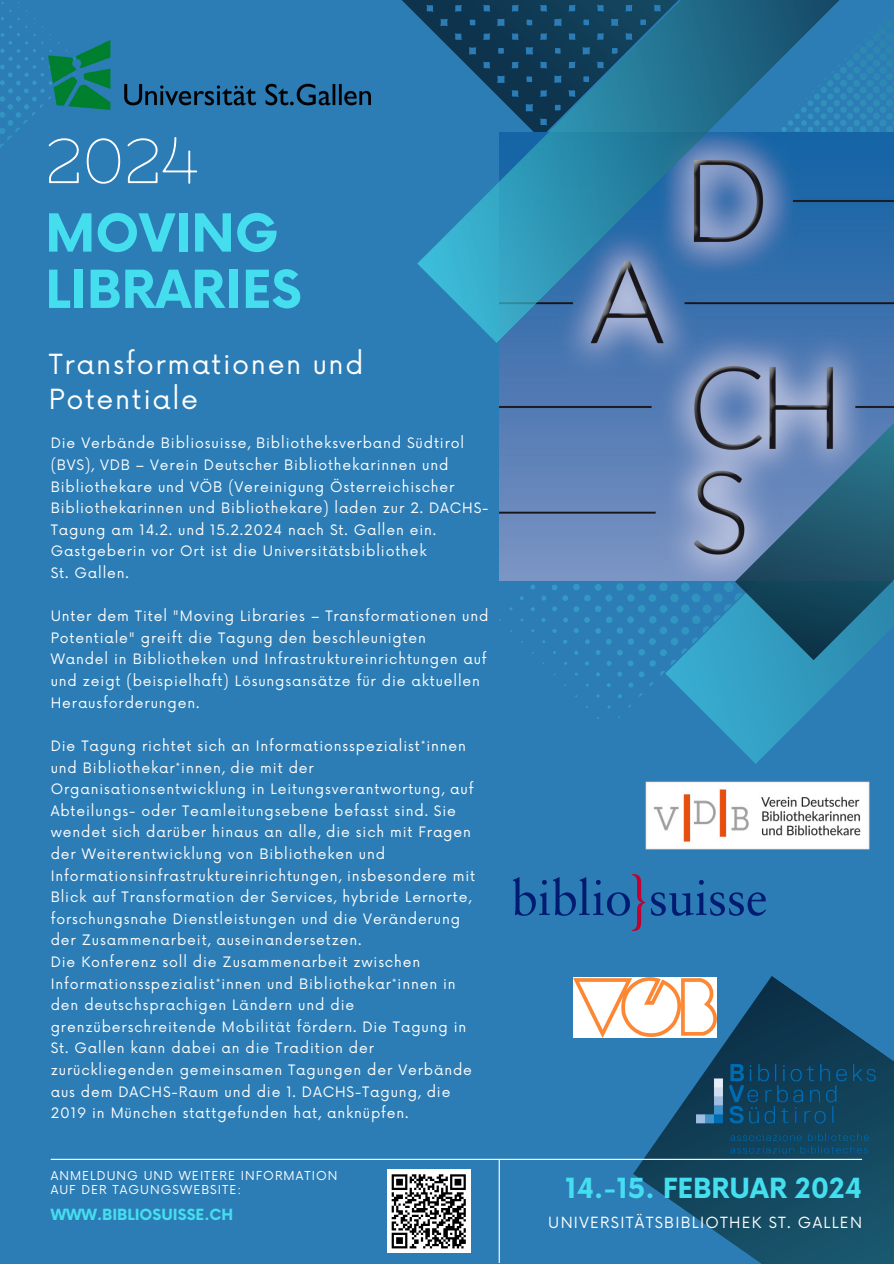
<style>
.page{position:relative;width:894px;height:1264px;background:#fff}
.page>*{position:absolute;margin:0;border:0;box-sizing:border-box;transform-origin:0 0}
.t1{font:63px "Nixie One";color:#fff}
.t2{font:700 51px/56.2px "Now";color:#45deef}
.t3{font:27px/35px "Now";letter-spacing:.06em;color:#fff}
.t4{font:700 27px "Now";color:#45deef}
.t5{font:15px "Now";letter-spacing:.085em;color:#fff}
.t6{font:700 15px "Now";color:#45deef}
.t7{font:13.95px/21.6px "Now";letter-spacing:.06em;color:#fff}
.t8{font:12px/14px "Now";letter-spacing:.085em;color:#fff}
</style>
<div class="page">
<div style="left:0;top:0;width:893px;height:1263px;background:#2c7db6"></div>
<svg style="left:632px;top:976px;width:261px;height:287px"></svg>
<svg style="left:721px;top:729px;width:69px;height:35px"></svg>
<svg style="left:499px;top:580px;width:360px;height:149px"></svg>
<svg style="left:0;top:2px;width:51px;height:146px"></svg>
<hr style="left:498px;top:1159px;width:1px;height:103px;background:#fff">
<hr style="left:51px;top:1158px;width:810px;height:1px;background:#fff">
<svg style="left:872px;top:12px;width:21px;height:120px"></svg>
<img style="left:499px;top:132px;width:394px;height:448px">
<svg style="left:734px;top:212px;width:159px;height:448px;background:#47759a"></svg>
<svg style="left:417px;top:0;width:455px;height:343px"></svg>
<img style="left:514px;top:874px;width:251px;height:56px">
<img style="left:49px;top:41px;width:321px;height:68px">
<img style="left:645px;top:781px;width:224px;height:68px">
<img style="left:696px;top:1064px;width:181px;height:91px">
<img style="left:573px;top:977px;width:143px;height:60px">
<div style="left:387px;top:1169px;width:83px;height:83px;background:#fff"></div>
<svg style="left:391px;top:1174px;width:75px;height:75px"></svg>
<p class="t1" style="left:45px;top:125px;width:154px">2024</p>
<p class="t2" style="left:45px;top:208px;width:258px">MOVING<br>LIBRARIES</p>
<p class="t3" style="left:49px;top:348px;width:316px">Transformationen und<br>Potentiale</p>
<p class="t7" style="left:51px;top:433px;width:439px">Die Verbände Bibliosuisse, Bibliotheksverband Südtirol (BVS), VDB – Verein Deutscher Bibliothekarinnen und Bibliothekare und VÖB (Vereinigung Österreichischer Bibliothekarinnen und Bibliothekare) laden zur 2. DACHS-Tagung am 14.2. und 15.2.2024 nach St. Gallen ein.<br>Gastgeberin vor Ort ist die Universitätsbibliothek</p>
<p class="t7" style="left:51px;top:563px;width:80px">St. Gallen.</p>
<p class="t7" style="left:51px;top:606px;width:439px">Unter dem Titel "Moving Libraries – Transformationen und Potentiale" greift die Tagung den beschleunigten<br>Wandel in Bibliotheken und Infrastruktureinrichtungen auf und zeigt (beispielhaft) Lösungsansätze für die aktuellen Herausforderungen.</p>
<p class="t7" style="left:51px;top:735px;width:426px">Die Tagung richtet sich an Informationsspezialist*innen und Bibliothekar*innen, die mit der Organisationsentwicklung in Leitungsverantwortung, auf Abteilungs- oder Teamleitungsebene befasst sind. Sie wendet sich darüber hinaus an alle, die sich mit Fragen der Weiterentwicklung von Bibliotheken und Informationsinfrastruktureinrichtungen, insbesondere mit Blick auf Transformation der Services, hybride Lernorte, forschungsnahe Dienstleistungen und die Veränderung der Zusammenarbeit, auseinandersetzen.</p>
<p class="t7" style="left:51px;top:951px;width:422px">Die Konferenz soll die Zusammenarbeit zwischen Informationsspezialist*innen und Bibliothekar*innen in den deutschsprachigen Ländern und die grenzüberschreitende Mobilität fördern. Die Tagung in St. Gallen kann dabei an die Tradition der zurückliegenden gemeinsamen Tagungen der Verbände aus dem DACHS-Raum und die 1. DACHS-Tagung, die 2019 in München stattgefunden hat, anknüpfen.</p>
<p class="t8" style="left:51px;top:1169px;width:288px">ANMELDUNG UND WEITERE INFORMATION<br>AUF DER TAGUNGSWEBSITE:</p>
<p class="t6" style="left:51px;top:1206px;width:184px">WWW.BIBLIOSUISSE.CH</p>
<p class="t4" style="left:565px;top:1174px;width:298px">14.-15. FEBRUAR 2024</p>
<p class="t5" style="left:548px;top:1213px;width:315px">UNIVERSITÄTSBIBLIOTHEK ST. GALLEN</p>
</div>
